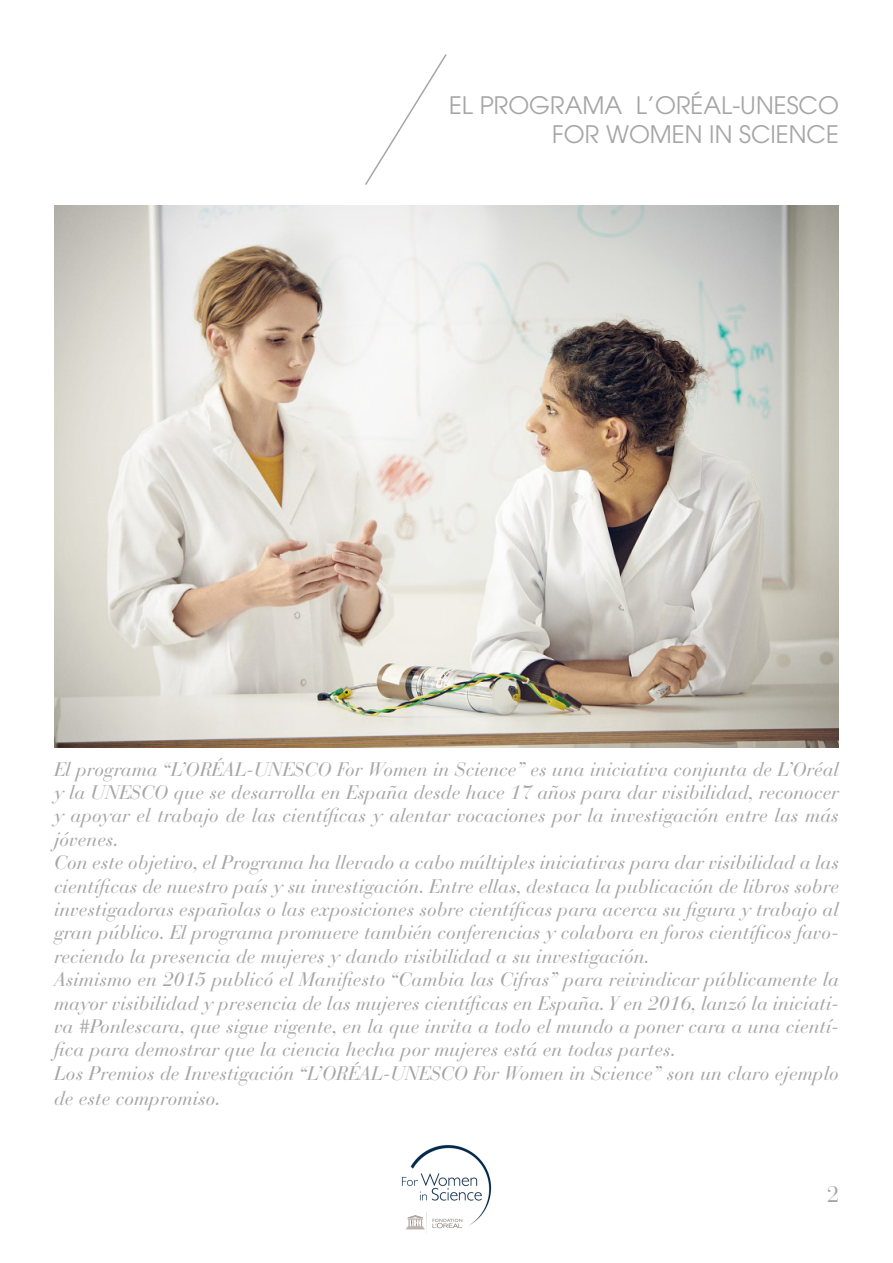
<style>
.page{position:relative;width:893px;height:1263px;background:#fff}
.page>*{position:absolute;margin:0;border:0;box-sizing:border-box;transform-origin:0 0}
.t1{font:24px "Avant Garde";color:#a6a6a6}
.t2{font:22.5px "Bauer Bodoni Std";color:#a6a6a6}
.t3{font:italic 19.5px/23.4px "Bauer Bodoni Std";color:#a6a6a6;text-align:justify}
</style>
<div class="page">
<img style="left:54px;top:205px;width:785px;height:542px">
<img style="left:401px;top:1145px;width:91px;height:88px">
<svg style="left:365px;top:54px;width:82px;height:131px"></svg>
<p class="t1" style="left:449px;top:91px;width:391px">EL PROGRAMA L’ORÉAL-UNESCO</p>
<p class="t1" style="left:552px;top:120px;width:288px">FOR WOMEN IN SCIENCE</p>
<p class="t3" style="left:54px;top:757px;width:786px">El programa “L’ORÉAL-UNESCO For Women in Science” es una iniciativa conjunta de L’Oréal y la UNESCO que se desarrolla en España desde hace 17 años para dar visibilidad, reconocer y apoyar el trabajo de las científicas y alentar vocaciones por la investigación entre las más jóvenes.</p>
<p class="t3" style="left:54px;top:851px;width:786px">Con este objetivo, el Programa ha llevado a cabo múltiples iniciativas para dar visibilidad a las científicas de nuestro país y su investigación. Entre ellas, destaca la publicación de libros sobre investigadoras españolas o las exposiciones sobre científicas para acerca su figura y trabajo al gran público. El programa promueve también conferencias y colabora en foros científicos favo&shy;reciendo la presencia de mujeres y dando visibilidad a su investigación.</p>
<p class="t3" style="left:54px;top:968px;width:786px">Asimismo en 2015 publicó el Manifiesto “Cambia las Cifras” para reivindicar públicamente la mayor visibilidad y presencia de las mujeres científicas en España. Y en 2016, lanzó la iniciati&shy;va #Ponlescara, que sigue vigente, en la que invita a todo el mundo a poner cara a una cientí&shy;fica para demostrar que la ciencia hecha por mujeres está en todas partes.</p>
<p class="t3" style="left:54px;top:1061px;width:786px;line-height:25.2px">Los Premios de Investigación “L’ORÉAL-UNESCO For Women in Science” son un claro ejemplo de este compromiso.</p>
<p class="t2" style="left:827px;top:1181px;width:14px">2</p>
</div>
